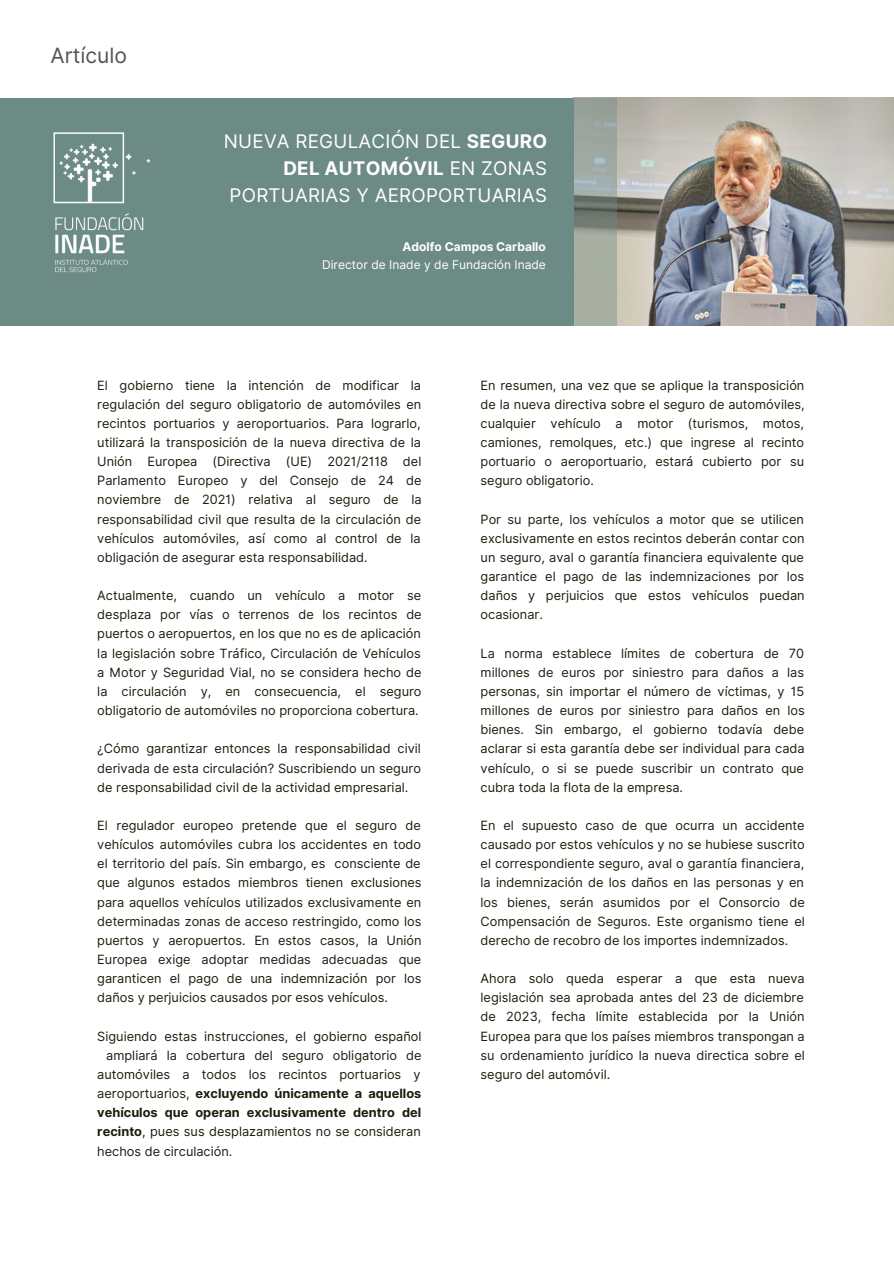
<style>
.page{position:relative;width:894px;height:1264px;background:#fff}
.page>*{position:absolute;margin:0;border:0;box-sizing:border-box;transform-origin:0 0}
.t1{font:21px "Inter";color:#545454}
.t2{font:18.75px/27px "Inter";letter-spacing:.015em;color:#fff;text-align:right}
.t3{font:12.75px/19.2px "Inter";color:#1f1c0d;text-align:justify}
.t4{font:700 12.75px "Inter";color:#1f1c0d}
.t5{font:12px "Inter";color:#fff}
.t6{font:700 12px "Inter";color:#fff}
.s1{font-weight:700}
.s2{color:#fff}
.s3{font-weight:400}
</style>
<div class="page">
<img style="left:616px;top:98px;width:277px;height:227px">
<div style="left:0;top:98px;width:573px;height:227px;background:#6d8b85"></div>
<img style="left:53px;top:132px;width:98px;height:141px">
<svg style="left:573px;top:98px;width:43px;height:227px;background:#98a299"></svg>
<p class="t1" style="left:50px;top:42px;width:78px">Artículo</p>
<p class="t2" style="left:224px;top:128px;width:324px">NUEVA REGULACIÓN DEL <span class="s1">SEGURO<br>DEL AUTOMÓVIL</span> EN ZONAS<br>PORTUARIAS Y AEROPORTUARIAS</p>
<p class="t6" style="left:402px;top:239px;width:145px">Adolfo Campos Carballo</p>
<p class="t5" style="left:322px;top:257px;width:225px">Director de Inade y de Fundación Inade</p>
<p class="t3" style="left:97px;top:375px;width:326px">El gobierno tiene la intención de modificar la regulación del seguro obligatorio de automóviles en recintos portuarios y aeroportuarios. Para lograrlo, utilizará la transposición de la nueva directiva de la Unión Europea (Directiva (UE) 2021/2118 del Parlamento Europeo y del Consejo de 24 de noviembre de 2021) relativa al seguro de la responsabilidad civil que resulta de la circulación de vehículos automóviles, así como al control de la obligación de asegurar esta responsabilidad.</p>
<p class="t3" style="left:97px;top:586px;width:326px">Actualmente, cuando un vehículo a motor se desplaza por vías o terrenos de los recintos de puertos o aeropuertos, en los que no es de aplicación la legislación sobre Tráfico, Circulación de Vehículos a Motor y Seguridad Vial, no se considera hecho de la circulación y, en consecuencia, el seguro obligatorio de automóviles no proporciona cobertura.</p>
<p class="t3" style="left:97px;top:739px;width:325px">¿Cómo garantizar entonces la responsabilidad civil derivada de esta circulación? Suscribiendo un seguro de responsabilidad civil de la actividad empresarial.</p>
<p class="t3" style="left:97px;top:815px;width:326px">El regulador europeo pretende que el seguro de vehículos automóviles cubra los accidentes en todo el territorio del país. Sin embargo, es consciente de que algunos estados miembros tienen exclusiones para aquellos vehículos utilizados exclusivamente en determinadas zonas de acceso restringido, como los puertos y aeropuertos. En estos casos, la Unión Europea exige adoptar medidas adecuadas que garanticen el pago de una indemnización por los daños y perjuicios causados por esos vehículos.<span class="s2">con</span></p>
<p class="t3" style="left:97px;top:1026px;width:325px">Siguiendo estas instrucciones, el gobierno español</p>
<p class="t3" style="left:106px;top:1045px;width:317px">ampliará la cobertura del seguro obligatorio de</p>
<p class="t3" style="left:97px;top:1064px;width:325px">automóviles a todos los recintos portuarios y</p>
<p class="t4" style="left:97px;top:1085px;width:325px"><span class="s3">aeroportuarios,</span> excluyendo únicamente a aquellos</p>
<p class="t4" style="left:97px;top:1104px;width:325px">vehículos que operan exclusivamente dentro del</p>
<p class="t3" style="left:97px;top:1122px;width:325px"><span class="s1">recinto</span>, pues sus desplazamientos no se consideran</p>
<p class="t3" style="left:97px;top:1141px;width:136px">hechos de circulación.</p>
<p class="t3" style="left:480px;top:375px;width:325px">En resumen, una vez que se aplique la transposición de la nueva directiva sobre el seguro de automóviles, cualquier vehículo a motor (turismos, motos, camiones, remolques, etc.) que ingrese al recinto portuario o aeroportuario, estará cubierto por su seguro obligatorio.</p>
<p class="t3" style="left:480px;top:509px;width:325px">Por su parte, los vehículos a motor que se utilicen exclusivamente en estos recintos deberán contar con un seguro, aval o garantía financiera equivalente que garantice el pago de las indemnizaciones por los daños y perjuicios que estos vehículos puedan ocasionar.</p>
<p class="t3" style="left:480px;top:643px;width:326px">La norma establece límites de cobertura de 70 millones de euros por siniestro para daños a las personas, sin importar el número de víctimas, y 15 millones de euros por siniestro para daños en los bienes. Sin embargo, el gobierno todavía debe aclarar si esta garantía debe ser individual para cada vehículo, o si se puede suscribir un contrato que cubra toda la flota de la empresa.</p>
<p class="t3" style="left:480px;top:815px;width:326px">En el supuesto caso de que ocurra un accidente causado por estos vehículos y no se hubiese suscrito el correspondiente seguro, aval o garantía financiera, la indemnización de los daños en las personas y en los bienes, serán asumidos por el Consorcio de Compensación de Seguros. Este organismo tiene el derecho de recobro de los importes indemnizados.</p>
<p class="t3" style="left:480px;top:968px;width:326px">Ahora solo queda esperar a que esta nueva legislación sea aprobada antes del 23 de diciembre de 2023, fecha límite establecida por la Unión Europea para que los países miembros transpongan a su ordenamiento jurídico la nueva directica sobre el seguro del automóvil.</p>
</div>
